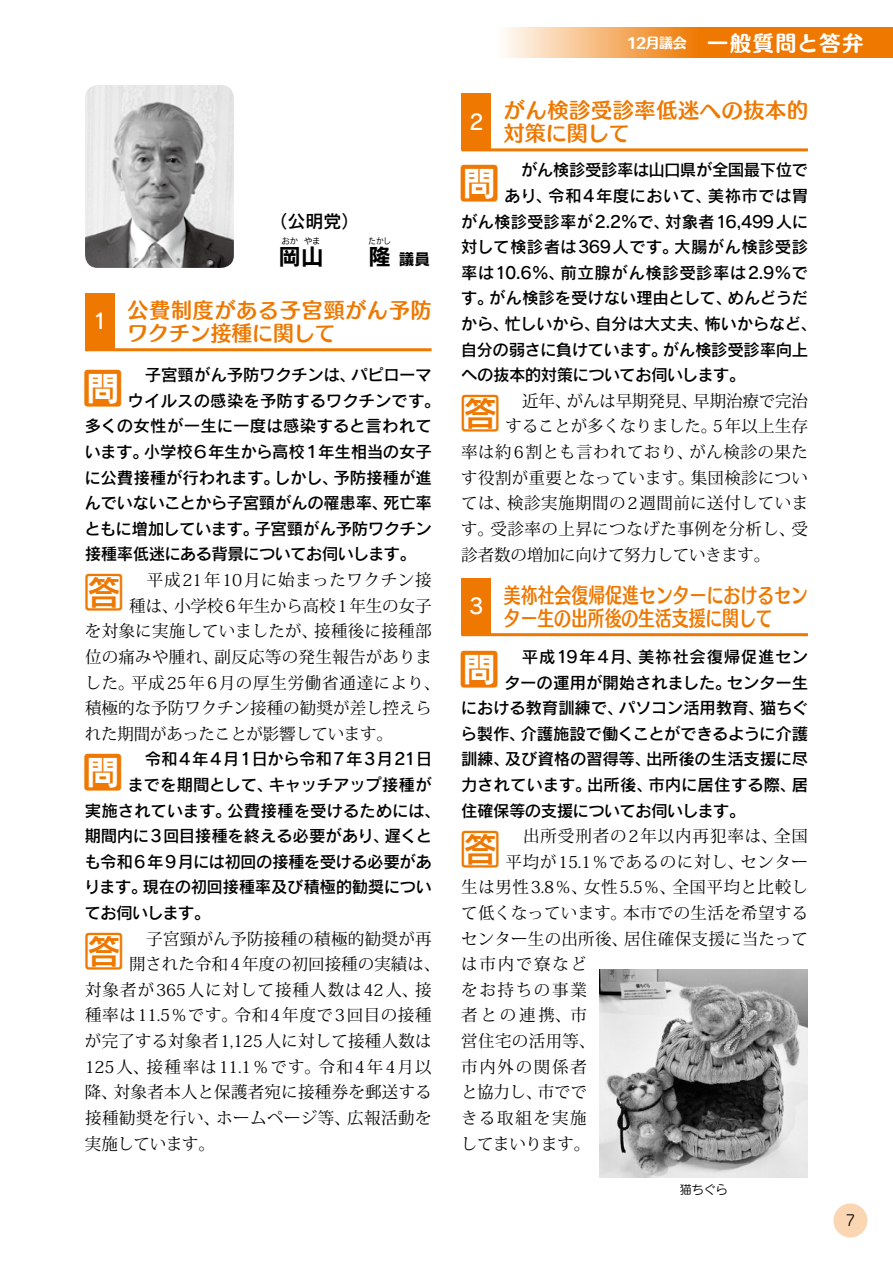
<style>
.page{position:relative;width:893px;height:1263px;background:#fff}
.page>*{position:absolute;margin:0;border:0;box-sizing:border-box;transform-origin:0 0}
.t1{font:42.15px "Rodin Pro DB";color:#ee7800}
.t2{font:22.5px "Rodin Pro B";color:#000}
.t3{font:21px/22.5px "Humming Std B";letter-spacing:.005em;color:#ee7800;scale:.8 1}
.t4{font:21px/22.5px "Humming Std B";letter-spacing:.05em;color:#ee7800}
.t5{font:21px/22.5px "Humming Std B";letter-spacing:.035em;color:#ee7800}
.t6{font:21px "Humming Std E";letter-spacing:.08em;color:#fff}
.t7{font:21px "Rodin Pro DB";color:#fff}
.t8{font:18px "Rodin Pro DB";color:#000}
.t9{font:16.5px "Rodin Pro DB";letter-spacing:-.02em;color:#000}
.t10{font:16.5px "Koz Min Pro";letter-spacing:.02em;color:#000}
.t11{font:16.5px "Rodin Pro DB";color:#000}
.t12{font:16.5px "Koz Min Pro";letter-spacing:.045em;color:#000}
.t13{font:16.5px "Rodin Pro DB";letter-spacing:.035em;color:#000}
.t14{font:16.5px "Koz Min Pro";color:#000}
.t15{font:16.5px "Koz Min Pro";letter-spacing:-.005em;color:#000}
.t16{font:16.5px "Rodin Pro DB";letter-spacing:-.045em;color:#000}
.t17{font:16.5px "Koz Min Pro";letter-spacing:-.02em;color:#000}
.t18{font:16.5px "Koz Min Pro";letter-spacing:.095em;color:#000}
.t19{font:16.5px "Rodin Pro DB";letter-spacing:.03em;color:#000}
.t20{font:16.5px "Koz Min Pro";letter-spacing:.06em;color:#000}
.t21{font:16.5px "Rodin Pro DB";letter-spacing:.015em;color:#000}
.t22{font:16.5px "Rodin Pro DB";letter-spacing:.01em;color:#000}
.t23{font:16.5px "Rodin Pro DB";letter-spacing:-.05em;color:#000}
.t24{font:16.5px "Koz Min Pro";letter-spacing:.105em;color:#000}
.t25{font:16.5px "Koz Min Pro";letter-spacing:.04em;color:#000}
.t26{font:16.5px "Rodin Pro DB";letter-spacing:.02em;color:#000}
.t27{font:16.5px "Koz Min Pro";letter-spacing:-.015em;color:#000}
.t28{font:16.5px "Koz Min Pro";letter-spacing:.055em;color:#000}
.t29{font:16.5px "Rodin Pro DB";letter-spacing:-.06em;color:#000}
.t30{font:16.5px "Koz Min Pro";letter-spacing:.1em;color:#000}
.t31{font:15.75px "Rodin Pro B";color:#000}
.t32{font:15px "Seurat Pro M";color:#000}
.t33{font:12px "Seurat Pro M";color:#000}
.t34{font:8.25px "Rodin Pro B";color:#000}
.t35{font:8.25px "Rodin Pro B";color:#000;scale:.91 1}
.s1{font-size:13.8px}
</style>
<div class="page">
<div style="left:833px;top:1203px;width:34px;height:34px;background:#fad6b3;border-radius:50%"></div>
<svg style="left:504px;top:28px;width:389px;height:29px;background:#f2983d"></svg>
<img style="left:85px;top:85px;width:149px;height:183px">
<div style="left:85px;top:293px;width:30px;height:57px;background:#ee7800"></div>
<hr style="left:85px;top:348px;width:347px;height:3px;background:#ee7800">
<div style="left:461px;top:94px;width:30px;height:56px;background:#ee7800"></div>
<hr style="left:461px;top:148px;width:347px;height:3px;background:#ee7800">
<div style="left:461px;top:578px;width:30px;height:57px;background:#ee7800"></div>
<hr style="left:461px;top:633px;width:347px;height:3px;background:#ee7800">
<img style="left:600px;top:969px;width:208px;height:209px">
<p class="t7" style="left:93px;top:308px;width:16px">1</p>
<p class="t8" style="left:270px;top:209px;width:91px">（公明党）</p>
<h2 class="t2" style="left:279px;top:242px;width:114px">岡山　　隆</h2>
<p class="t34" style="left:282px;top:236px;width:18px">おか</p>
<p class="t34" style="left:304px;top:236px;width:18px">やま</p>
<p class="t35" style="left:369px;top:236px;width:26px">たかし</p>
<p class="t31" style="left:399px;top:248px;width:33px">議員</p>
<p class="t4" style="left:128px;top:299px;width:306px">公費制度がある子宮頸がん予防ワクチン接種に関して</p>
<h1 class="t1" style="left:82px;top:360px;width:44px">問</h1>
<p class="t9" style="left:128px;top:364px;width:305px">　子宮頸がん予防ワクチンは、パピローマ</p>
<p class="t11" style="left:128px;top:390px;width:314px">ウイルスの感染を予防するワクチンです。</p>
<p class="t22" style="left:85px;top:415px;width:349px">多くの女性が一生に一度は感染すると言われて</p>
<p class="t9" style="left:84px;top:441px;width:349px">います。小学校６年生から高校１年生相当の女子</p>
<p class="t9" style="left:84px;top:466px;width:349px">に公費接種が行われます。しかし、予防接種が進</p>
<p class="t9" style="left:85px;top:492px;width:349px">んでいないことから子宮頸がんの罹患率、死亡率</p>
<p class="t9" style="left:84px;top:518px;width:349px">ともに増加しています。子宮頸がん予防ワクチン</p>
<p class="t23" style="left:85px;top:543px;width:333px">接種率低迷にある背景についてお伺いします。</p>
<h1 class="t1" style="left:83px;top:565px;width:44px">答</h1>
<p class="t25" style="left:129px;top:568px;width:304px">　平成21年10月に始まったワクチン接</p>
<p class="t14" style="left:129px;top:594px;width:304px">種は、小学校6年生から高校1年生の女子</p>
<p class="t10" style="left:85px;top:620px;width:348px">を対象に実施していましたが、接種後に接種部</p>
<p class="t10" style="left:85px;top:645px;width:348px">位の痛みや腫れ、副反応等の発生報告がありま</p>
<p class="t12" style="left:85px;top:671px;width:357px">した。平成25年6月の厚生労働省通達により、</p>
<p class="t10" style="left:85px;top:696px;width:348px">積極的な予防ワクチン接種の勧奨が差し控えら</p>
<p class="t17" style="left:85px;top:722px;width:309px">れた期間があったことが影響しています。</p>
<h1 class="t1" style="left:82px;top:744px;width:44px">問</h1>
<p class="t13" style="left:128px;top:748px;width:306px">　令和4年4月1日から令和7年3月21日</p>
<p class="t9" style="left:128px;top:774px;width:305px">までを期間として、キャッチアップ接種が</p>
<p class="t9" style="left:85px;top:799px;width:357px">実施されています。公費接種を受けるためには、</p>
<p class="t9" style="left:85px;top:825px;width:349px">期間内に3回目接種を終える必要があり、遅くと</p>
<p class="t9" style="left:84px;top:851px;width:349px">も令和6年9月には初回の接種を受ける必要があ</p>
<p class="t9" style="left:84px;top:876px;width:349px">ります。現在の初回接種率及び積極的勧奨につい</p>
<p class="t29" style="left:85px;top:902px;width:127px">てお伺いします。</p>
<h1 class="t1" style="left:83px;top:923px;width:44px">答</h1>
<p class="t10" style="left:129px;top:927px;width:304px">　子宮頸がん予防接種の積極的勧奨が再</p>
<p class="t14" style="left:129px;top:952px;width:312px">開された令和4年度の初回接種の実績は、</p>
<p class="t20" style="left:85px;top:978px;width:348px">対象者が365人に対して接種人数は42人、接</p>
<p class="t12" style="left:85px;top:1004px;width:348px">種率は11.5％です。令和4年度で3回目の接種</p>
<p class="t10" style="left:85px;top:1029px;width:348px">が完了する対象者1,125人に対して接種人数は</p>
<p class="t18" style="left:85px;top:1055px;width:348px">125人、接種率は11.1％です。令和4年4月以</p>
<p class="t10" style="left:85px;top:1080px;width:348px">降、対象者本人と保護者宛に接種券を郵送する</p>
<p class="t10" style="left:85px;top:1106px;width:348px">接種勧奨を行い、ホームページ等、広報活動を</p>
<p class="t17" style="left:85px;top:1132px;width:132px">実施しています。</p>
<p class="t7" style="left:469px;top:108px;width:16px">2</p>
<p class="t6" style="left:627px;top:27px;width:238px"><span class="s1">12月議会</span>　一般質問と答弁</p>
<p class="t5" style="left:504px;top:99px;width:306px">がん検診受診率低迷への抜本的対策に関して</p>
<h1 class="t1" style="left:458px;top:155px;width:44px">問</h1>
<p class="t9" style="left:505px;top:159px;width:305px">　がん検診受診率は山口県が全国最下位で</p>
<p class="t26" style="left:504px;top:185px;width:306px">あり、令和4年度において、美祢市では胃</p>
<p class="t11" style="left:461px;top:210px;width:349px">がん検診受診率が2.2％で、対象者16,499人に</p>
<p class="t21" style="left:461px;top:236px;width:349px">対して検診者は369人です。大腸がん検診受診</p>
<p class="t19" style="left:461px;top:262px;width:349px">率は10.6％、前立腺がん検診受診率は2.9％で</p>
<p class="t9" style="left:461px;top:287px;width:349px">す。がん検診を受けない理由として、めんどうだ</p>
<p class="t9" style="left:461px;top:313px;width:357px">から、忙しいから、自分は大丈夫、怖いからなど、</p>
<p class="t9" style="left:461px;top:338px;width:349px">自分の弱さに負けています。がん検診受診率向上</p>
<p class="t16" style="left:461px;top:364px;width:286px">への抜本的対策についてお伺いします。</p>
<h1 class="t1" style="left:459px;top:385px;width:44px">答</h1>
<p class="t15" style="left:506px;top:389px;width:304px">　近年、がんは早期発見、早期治療で完治</p>
<p class="t15" style="left:506px;top:415px;width:304px">することが多くなりました。5年以上生存</p>
<p class="t10" style="left:461px;top:440px;width:348px">率は約6割とも言われており、がん検診の果た</p>
<p class="t10" style="left:461px;top:466px;width:348px">す役割が重要となっています。集団検診につい</p>
<p class="t10" style="left:461px;top:492px;width:348px">ては、検診実施期間の2週間前に送付していま</p>
<p class="t10" style="left:461px;top:517px;width:348px">す。受診率の上昇につなげた事例を分析し、受</p>
<p class="t27" style="left:461px;top:543px;width:310px">診者数の増加に向けて努力していきます。</p>
<p class="t7" style="left:469px;top:593px;width:16px">3</p>
<p class="t3" style="left:504px;top:584px;width:382px">美祢社会復帰促進センターにおけるセンター生の出所後の生活支援に関して</p>
<h1 class="t1" style="left:458px;top:642px;width:44px">問</h1>
<p class="t13" style="left:505px;top:646px;width:305px">　平成19年4月、美祢社会復帰促進セン</p>
<p class="t9" style="left:504px;top:671px;width:306px">ターの運用が開始されました。センター生</p>
<p class="t9" style="left:461px;top:697px;width:349px">における教育訓練で、パソコン活用教育、猫ちぐ</p>
<p class="t9" style="left:461px;top:723px;width:349px">ら製作、介護施設で働くことができるように介護</p>
<p class="t9" style="left:461px;top:748px;width:349px">訓練、及び資格の習得等、出所後の生活支援に尽</p>
<p class="t11" style="left:461px;top:774px;width:349px">力されています。出所後、市内に居住する際、居</p>
<p class="t16" style="left:461px;top:799px;width:286px">住確保等の支援についてお伺いします。</p>
<h1 class="t1" style="left:459px;top:821px;width:44px">答</h1>
<p class="t28" style="left:506px;top:824px;width:304px">　出所受刑者の2年以内再犯率は、全国</p>
<p class="t10" style="left:506px;top:850px;width:304px">平均が15.1％であるのに対し、センター</p>
<p class="t10" style="left:461px;top:876px;width:348px">生は男性3.8％、女性5.5％、全国平均と比較し</p>
<p class="t10" style="left:461px;top:901px;width:348px">て低くなっています。本市での生活を希望する</p>
<p class="t10" style="left:461px;top:927px;width:348px">センター生の出所後、居住確保支援に当たって</p>
<p class="t24" style="left:461px;top:952px;width:127px">は市内で寮など</p>
<p class="t24" style="left:461px;top:978px;width:127px">をお持ちの事業</p>
<p class="t10" style="left:461px;top:1004px;width:127px">者との連携、市</p>
<p class="t10" style="left:461px;top:1029px;width:136px">営住宅の活用等、</p>
<p class="t30" style="left:461px;top:1055px;width:127px">市内外の関係者</p>
<p class="t10" style="left:461px;top:1080px;width:127px">と協力し、市でで</p>
<p class="t24" style="left:461px;top:1106px;width:127px">きる取組を実施</p>
<p class="t17" style="left:461px;top:1132px;width:131px">してまいります。</p>
<p class="t33" style="left:680px;top:1182px;width:49px">猫ちぐら</p>
<p class="t32" style="left:846px;top:1210px;width:11px">7</p>
</div>
